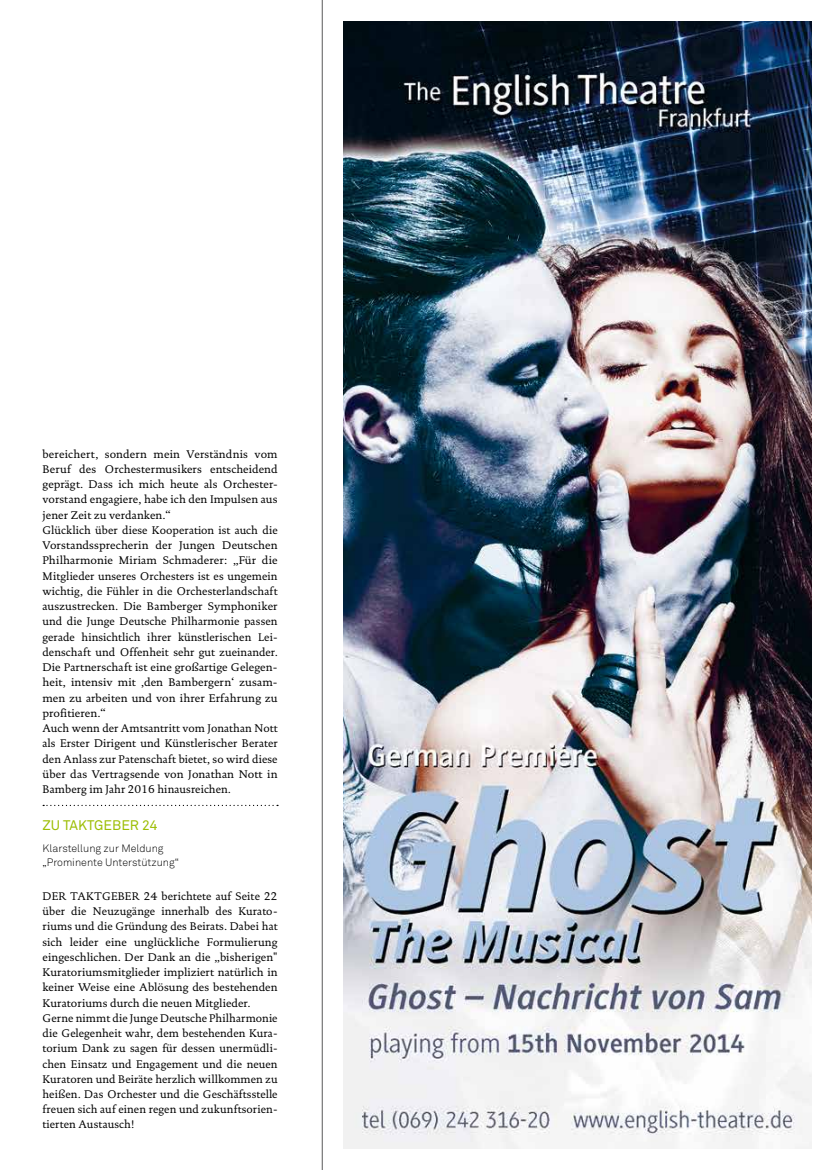
<style>
.page{position:relative;width:833px;height:1170px;background:#fff}
.page>*{position:absolute;margin:0;border:0;box-sizing:border-box;transform-origin:0 0}
.t1{font:13.75px "Akkurat";color:#9dbe05}
.t2{font:11.25px/15.2px "DTL Documenta T";letter-spacing:.005em;color:#000}
.t3{font:300 10.62px/14.4px "Akkurat";color:#000}
</style>
<div class="page">
<hr style="left:322px;top:0;width:1px;height:1169px;background:#58585a">
<img style="left:344px;top:21px;width:467px;height:1127px">
<svg style="left:43px;top:804px;width:235px;height:2px"></svg>
<p class="t2" style="left:43px;top:446px;width:237px">bereichert, sondern mein Verständnis vom Beruf des Orchestermusikers entscheidend geprägt. Dass ich mich heute als Orchester&shy;vorstand engagiere, habe ich den Impulsen aus jener Zeit zu verdanken.“<br>Glücklich über diese Kooperation ist auch die Vorstandssprecherin der Jungen Deutschen Philharmonie Miriam Schmaderer: „Für die Mitglieder unseres Orchesters ist es ungemein wichtig, die Fühler in die Orchesterlandschaft auszustrecken. Die Bamberger Symphoniker und die Junge Deutsche Philharmonie passen gerade hinsichtlich ihrer künstlerischen Lei&shy;denschaft und Offenheit sehr gut zueinander.<br>Die Partnerschaft ist eine großartige Gelegen&shy;heit, intensiv mit ‚den Bambergern‘ zusam&shy;men zu arbeiten und von ihrer Erfahrung zu profitieren.“<br>Auch wenn der Amtsantritt vom Jonathan Nott als Erster Dirigent und Künstlerischer Berater den Anlass zur Patenschaft bietet, so wird diese über das Vertragsende von Jonathan Nott in Bamberg im Jahr 2016 hinausreichen.</p>
<p class="t1" style="left:43px;top:816px;width:117px">ZU TAKTGEBER 24</p>
<p class="t3" style="left:43px;top:840px;width:138px">Klarstellung zur Meldung „Prominente Unterstützung“</p>
<p class="t2" style="left:43px;top:888px;width:237px">DER TAKTGEBER 24 berichtete auf Seite 22 über die Neuzugänge innerhalb des Kurato&shy;riums und die Gründung des Beirats. Dabei hat sich leider eine unglückliche Formulierung eingeschlichen. Der Dank an die „bisherigen" Kuratoriumsmitglieder impliziert natürlich in keiner Weise eine Ablösung des bestehenden Kuratoriums durch die neuen Mitglieder.<br>Gerne nimmt die Junge Deutsche Philharmonie die Gelegenheit wahr, dem bestehenden Kura&shy;torium Dank zu sagen für dessen unermüdli&shy;chen Einsatz und Engagement und die neuen Kuratoren und Beiräte herzlich willkommen zu heißen. Das Orchester und die Geschäftsstelle freuen sich auf einen regen und zukunftsorien&shy;tierten Austausch!</p>
</div>
